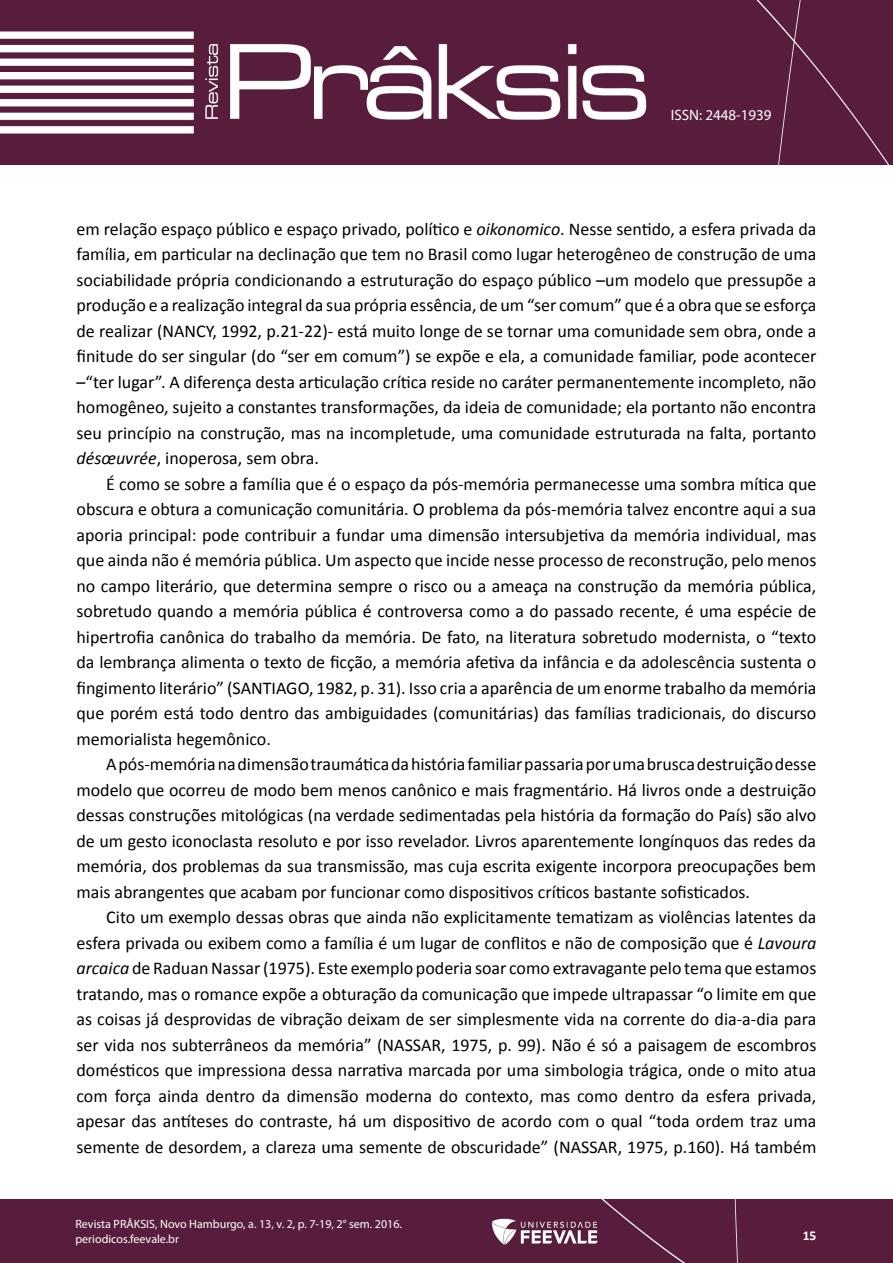
<style>
.page{position:relative;width:893px;height:1263px;background:#fff}
.page>*{position:absolute;margin:0;border:0;box-sizing:border-box;transform-origin:0 0}
.t1{font:18px/25.5px "Calibri";color:#000;text-align:justify}
.t2{font:15px "Myriad Pro";color:#fff}
.t3{font:700 13.5px "Calibri";color:#fff}
.t4{font:12px/15px "Myriad Pro";color:#fff}
.s1{font-style:italic}
</style>
<div class="page">
<img style="left:0;top:0;width:893px;height:164px">
<div style="left:0;top:1199px;width:893px;height:64px;background:#581d3d"></div>
<p class="t2" style="left:671px;top:106px;width:102px">ISSN: 2448-1939</p>
<p class="t1" style="left:77px;top:216px;width:741px">em relação espaço público e espaço privado, político e <span class="s1">oikonomico</span>. Nesse sentido, a esfera privada da família, em particular na declinação que tem no Brasil como lugar heterogêneo de construção de uma sociabilidade própria condicionando a estruturação do espaço público –um modelo que pressupõe a produção e a realização integral da sua própria essência, de um “ser comum” que é a obra que se esforça de realizar (NANCY, 1992, p.21-22)- está muito longe de se tornar uma comunidade sem obra, onde a finitude do ser singular (do “ser em comum”) se expõe e ela, a comunidade familiar, pode acontecer –“ter lugar”. A diferença desta articulação crítica reside no caráter permanentemente incompleto, não homogêneo, sujeito a constantes transformações, da ideia de comunidade; ela portanto não encontra seu princípio na construção, mas na incompletude, uma comunidade estruturada na falta, portanto <span class="s1">désœuvrée</span>, inoperosa, sem obra.</p>
<p class="t1" style="left:77px;top:471px;width:741px;text-indent:30px">É como se sobre a família que é o espaço da pós-memória permanecesse uma sombra mítica que obscura e obtura a comunicação comunitária. O problema da pós-memória talvez encontre aqui a sua aporia principal: pode contribuir a fundar uma dimensão intersubjetiva da memória individual, mas que ainda não é memória pública. Um aspecto que incide nesse processo de reconstrução, pelo menos no campo literário, que determina sempre o risco ou a ameaça na construção da memória pública, sobretudo quando a memória pública é controversa como a do passado recente, é uma espécie de hipertrofia canônica do trabalho da memória. De fato, na literatura sobretudo modernista, o “texto da lembrança alimenta o texto de ficção, a memória afetiva da infância e da adolescência sustenta o fingimento literário” (SANTIAGO, 1982, p. 31). Isso cria a aparência de um enorme trabalho da memória que porém está todo dentro das ambiguidades (comunitárias) das famílias tradicionais, do discurso memorialista hegemônico.</p>
<p class="t1" style="left:77px;top:752px;width:741px;text-indent:30px">A pós-memória na dimensão traumática da história familiar passaria por uma brusca destruição desse modelo que ocorreu de modo bem menos canônico e mais fragmentário. Há livros onde a destruição dessas construções mitológicas (na verdade sedimentadas pela história da formação do País) são alvo de um gesto iconoclasta resoluto e por isso revelador. Livros aparentemente longínquos das redes da memória, dos problemas da sua transmissão, mas cuja escrita exigente incorpora preocupações bem mais abrangentes que acabam por funcionar como dispositivos críticos bastante sofisticados.</p>
<p class="t1" style="left:77px;top:905px;width:741px;text-indent:30px">Cito um exemplo dessas obras que ainda não explicitamente tematizam as violências latentes da esfera privada ou exibem como a família é um lugar de conflitos e não de composição que é <span class="s1">Lavoura arcaica</span> de Raduan Nassar (1975). Este exemplo poderia soar como extravagante pelo tema que estamos tratando, mas o romance expõe a obturação da comunicação que impede ultrapassar “o limite em que as coisas já desprovidas de vibração deixam de ser simplesmente vida na corrente do dia-a-dia para ser vida nos subterrâneos da memória” (NASSAR, 1975, p. 99). Não é só a paisagem de escombros domésticos que impressiona dessa narrativa marcada por uma simbologia trágica, onde o mito atua com força ainda dentro da dimensão moderna do contexto, mas como dentro da esfera privada, apesar das antíteses do contraste, há um dispositivo de acordo com o qual “toda ordem traz uma semente de desordem, a clareza uma semente de obscuridade” (NASSAR, 1975, p.160). Há também</p>
<p class="t4" style="left:75px;top:1216px;width:328px">Revista PRÂKSIS, Novo Hamburgo, a. 13, v. 2, p. 7-19, 2° sem. 2016. periodicos.feevale.br</p>
<p class="t3" style="left:803px;top:1227px;width:15px">15</p>
</div>
